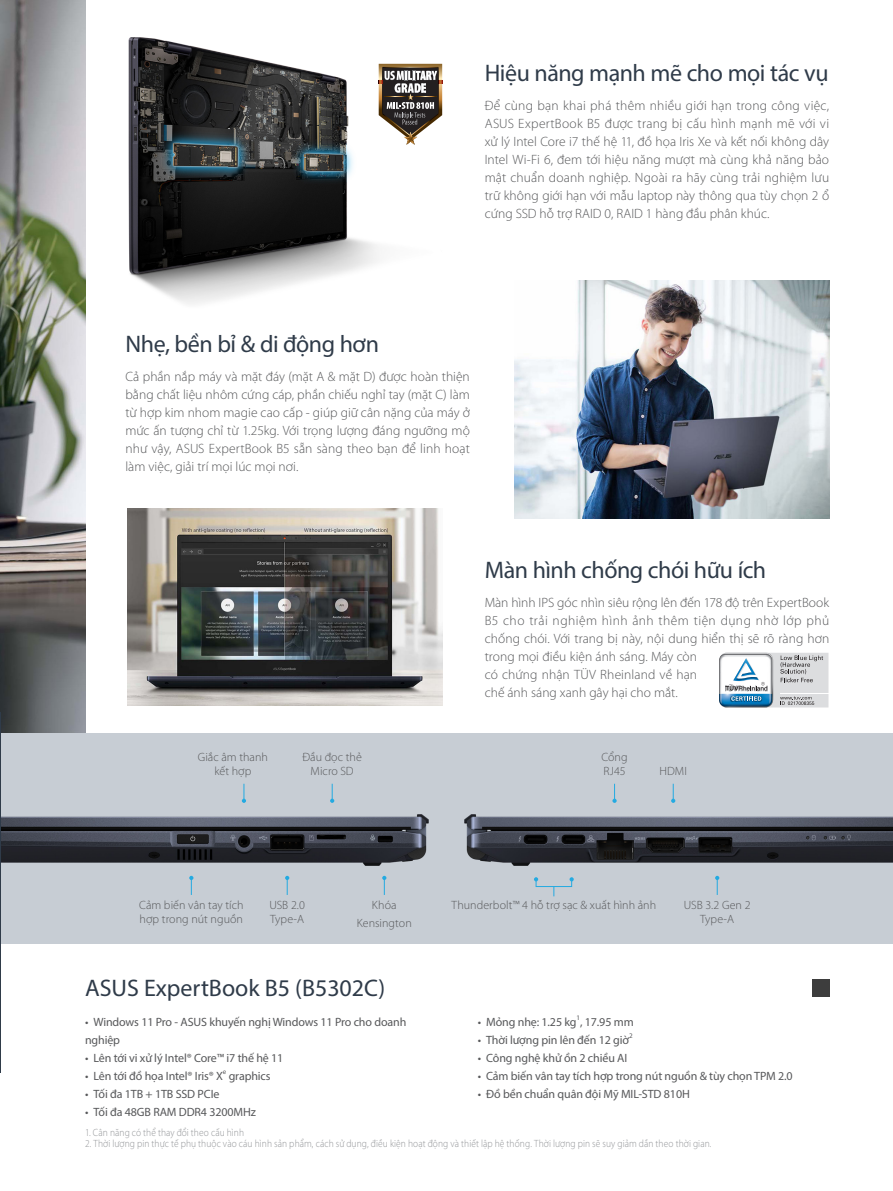
<style>
.page{position:relative;width:893px;height:1191px;background:#fff}
.page>*{position:absolute;margin:0;border:0;box-sizing:border-box;transform-origin:0 0}
.KSP_Title{font:24px "Myriad Pro";letter-spacing:-.02em;color:#2f3b49}
.KSP_Title-2{font:24px "Myriad Pro";color:#2f3b49}
.KSP_body_copy{font:300 13.5px/18px "Myriad Pro";letter-spacing:.005em;color:#57585a;text-align:justify}
.t1{font:12px "Myriad Pro";letter-spacing:-.01em;color:#57585a}
.IO_text{font:300 12px/13.5px "Myriad Pro";letter-spacing:.005em;color:#57585a;text-align:center}
.t2{font:300 10.5px "Myriad Pro";letter-spacing:.01em;color:#939598;scale:.9 1}
.t3{font:7.05px "Myriad Pro";color:#57585a}
</style>
<div class="page">
<div style="left:0;top:733px;width:893px;height:210px;background:#c7cdd4"></div>
<img style="left:1px;top:814px;width:427px;height:51px">
<img style="left:465px;top:814px;width:428px;height:51px">
<svg style="left:570px;top:877px;width:4px;height:4px"></svg>
<svg style="left:534px;top:877px;width:4px;height:4px"></svg>
<svg style="left:189px;top:875px;width:4px;height:20px"></svg>
<svg style="left:285px;top:875px;width:4px;height:20px"></svg>
<svg style="left:382px;top:875px;width:4px;height:20px"></svg>
<svg style="left:715px;top:875px;width:4px;height:20px"></svg>
<svg style="left:330px;top:783px;width:4px;height:20px"></svg>
<svg style="left:242px;top:783px;width:4px;height:20px"></svg>
<svg style="left:671px;top:783px;width:4px;height:20px"></svg>
<svg style="left:612px;top:783px;width:5px;height:20px"></svg>
<img style="left:0;top:0;width:85px;height:733px">
<div style="left:812px;top:979px;width:17px;height:17px;background:#3d3d3d"></div>
<img style="left:128px;top:38px;width:314px;height:266px">
<img style="left:514px;top:281px;width:315px;height:237px">
<img style="left:128px;top:508px;width:314px;height:197px">
<hr style="left:0;top:712px;width:1px;height:361px;background:#2f3b49">
<svg style="left:378px;top:64px;width:64px;height:81px"></svg>
<svg style="left:719px;top:652px;width:110px;height:56px"></svg>
<p class="KSP_Title" style="left:485px;top:58px;width:345px">Hiệu năng mạnh mẽ cho mọi tác vụ</p>
<p class="KSP_body_copy" style="left:485px;top:96px;width:346px">Để cùng bạn khai phá thêm nhiều giới hạn trong công việc, ASUS ExpertBook B5 được trang bị cấu hình mạnh mẽ với vi xử lý Intel Core i7 thế hệ 11, đồ họa Iris Xe và kết nối không dây Intel Wi-Fi 6, đem tới hiệu năng mượt mà cùng khả năng bảo mật chuẩn doanh nghiệp. Ngoài ra hãy cùng trải nghiệm lưu trữ không giới hạn với mẫu laptop này thông qua tùy chọn 2 ổ cứng SSD hỗ trợ RAID 0, RAID 1 hàng đầu phân khúc.</p>
<p class="KSP_Title" style="left:125px;top:329px;width:255px">Nhẹ, bền bỉ &amp; di động hơn</p>
<p class="KSP_body_copy" style="left:125px;top:367px;width:346px">Cả phần nắp máy và mặt đáy (mặt A &amp; mặt D) được hoàn thiện bằng chất liệu nhôm cứng cáp, phần chiếu nghỉ tay (mặt C) làm từ hợp kim nhom magie cao cấp - giúp giữ cân nặng của máy ở mức ấn tượng chỉ từ 1.25kg. Với trọng lượng đáng ngưỡng mộ như vậy, ASUS ExpertBook B5 sẵn sàng theo bạn để linh hoạt làm việc, giải trí mọi lúc mọi nơi.</p>
<p class="IO_text" style="left:198px;top:750px;width:72px">Giắc âm thanh kết hợp</p>
<p class="IO_text" style="left:302px;top:750px;width:61px">Đầu đọc thẻ<br>Micro SD</p>
<p class="KSP_Title" style="left:485px;top:555px;width:283px">Màn hình chống chói hữu ích</p>
<p class="KSP_body_copy" style="left:485px;top:593px;width:346px;text-align:left">Màn hình IPS góc nhìn siêu rộng lên đến 178 độ trên ExpertBook B5 cho trải nghiệm hình ảnh thêm tiện dụng nhờ lớp phủ chống chói. Với trang bị này, nội dung hiển thị sẽ rõ ràng hơn trong mọi điều kiện ánh sáng. Máy còn<br>có chứng nhận TÜV Rheinland về hạn<br>chế ánh sáng xanh gây hại cho mắt.</p>
<p class="IO_text" style="left:601px;top:750px;width:28px;text-align:left">Cổng<br>RJ45</p>
<p class="IO_text" style="left:660px;top:764px;width:29px">HDMI</p>
<p class="IO_text" style="left:139px;top:898px;width:106px">Cảm biến vân tay tích</p>
<p class="IO_text" style="left:451px;top:898px;width:206px">Thunderbolt™ 4 hỗ trợ sạc &amp; xuất hình ảnh</p>
<p class="IO_text" style="left:140px;top:912px;width:105px">hợp trong nút nguồn</p>
<p class="IO_text" style="left:270px;top:898px;width:37px;text-align:left">USB 2.0<br>Type-A</p>
<p class="IO_text" style="left:372px;top:898px;width:26px">Khóa</p>
<p class="IO_text" style="left:357px;top:916px;width:56px">Kensington</p>
<p class="IO_text" style="left:684px;top:898px;width:68px">USB 3.2 Gen 2<br>Type-A</p>
<p class="KSP_Title-2" style="left:85px;top:972px;width:302px">ASUS ExpertBook B5 (B5302C)</p>
<p class="t1" style="left:85px;top:1014px;width:323px">• Windows 11 Pro - ASUS khuyến nghị Windows 11 Pro cho doanh</p>
<p class="t1" style="left:85px;top:1032px;width:37px">nghiệp</p>
<p class="t1" style="left:85px;top:1050px;width:200px">• Lên tới vi xử lý Intel® Core™ i7 thế hệ 11</p>
<p class="t1" style="left:85px;top:1068px;width:140px">• Lên tới đồ họa Intel® Iris® X</p>
<p class="t3" style="left:223px;top:1067px;width:5px">e</p>
<p class="t1" style="left:229px;top:1068px;width:43px">graphics</p>
<p class="t1" style="left:85px;top:1086px;width:136px">• Tối đa 1TB + 1TB SSD PCIe</p>
<p class="t1" style="left:85px;top:1104px;width:173px">• Tối đa 48GB RAM DDR4 3200MHz</p>
<p class="t3" style="left:577px;top:1013px;width:5px">1</p>
<p class="t1" style="left:478px;top:1032px;width:153px">• Thời lượng pin lên đến 12 giờ</p>
<p class="t3" style="left:629px;top:1031px;width:5px">2</p>
<p class="t1" style="left:478px;top:1050px;width:151px">• Công nghệ khử ồn 2 chiều AI</p>
<p class="t1" style="left:478px;top:1068px;width:317px">• Cảm biến vân tay tích hợp trong nút nguồn &amp; tùy chọn TPM 2.0</p>
<p class="t1" style="left:478px;top:1086px;width:214px">• Đồ bền chuẩn quân đội Mỹ MIL-STD 810H</p>
<p class="t1" style="left:478px;top:1014px;width:158px">• Mỏng nhẹ: 1.25 kg , 17.95 mm</p>
<p class="t2" style="left:85px;top:1126px;width:178px">1. Cân năng có thể thay đổi theo cấu hình</p>
<p class="t2" style="left:85px;top:1137px;width:698px">2. Thời lượng pin thực tế phụ thuộc vào cáu hình sản phẩm, cách sử dụng, điều kiện hoạt động và thiết lập hệ thống. Thời lượng pin sẽ suy giảm dần theo thời gian.</p>
</div>
